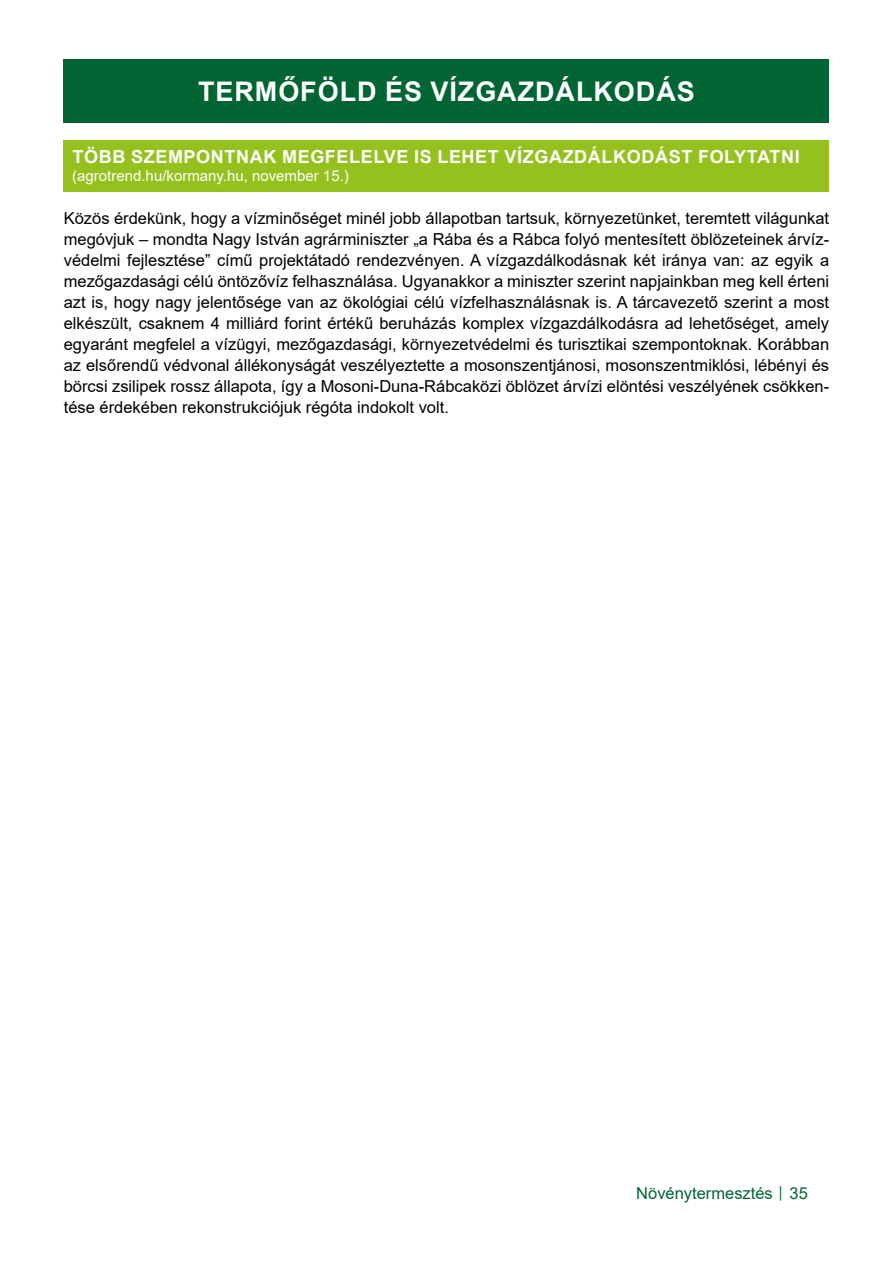
<style>
.page{position:relative;width:893px;height:1263px;background:#fff}
.page>*{position:absolute;margin:0;border:0;box-sizing:border-box;transform-origin:0 0}
.t1{font:700 27px "Arial";letter-spacing:.035em;color:#fff}
.t2{font:700 18px "Arial";letter-spacing:.035em;color:#fff}
.t3{font:16.5px/21px "Arial";color:#000;text-align:justify}
.t4{font:16.5px "Arial";color:#006533}
.t5{font:15px "Arial";color:#fff}
.s1{font-size:12px}
</style>
<div class="page">
<div style="left:64px;top:60px;width:765px;height:63px;background:#006533"></div>
<div style="left:64px;top:140px;width:765px;height:51px;background:#95c11f"></div>
<h1 class="t1" style="left:198px;top:73px;width:498px">TERMŐFÖLD ÉS VÍZGAZDÁLKODÁS</h1>
<p class="t2" style="left:73px;top:144px;width:729px">TÖBB SZEMPONTNAK MEGFELELVE IS LEHET VÍZGAZDÁLKODÁST FOLYTATNI</p>
<p class="t5" style="left:72px;top:166px;width:278px">(agrotrend.hu/kormany.hu, november 15.)</p>
<p class="t3" style="left:64px;top:208px;width:767px">Közös érdekünk, hogy a vízminőséget minél jobb állapotban tartsuk, környezetünket, teremtett világunkat megóvjuk – mondta Nagy István agrárminiszter „a Rába és a Rábca folyó mentesített öblözeteinek árvíz&shy;védelmi fejlesztése” című projektátadó rendezvényen. A vízgazdálkodásnak két iránya van: az egyik a mezőgazdasági célú öntözővíz felhasználása. Ugyanakkor a miniszter szerint napjainkban meg kell érteni azt is, hogy nagy jelentősége van az ökológiai célú vízfelhasználásnak is. A tárcavezető szerint a most elkészült, csaknem 4 milliárd forint értékű beruházás komplex vízgazdálkodásra ad lehetőséget, amely egyaránt megfelel a vízügyi, mezőgazdasági, környezetvédelmi és turisztikai szempontoknak. Korábban az elsőrendű védvonal állékonyságát veszélyeztette a mosonszentjánosi, mosonszentmiklósi, lébényi és börcsi zsilipek rossz állapota, így a Mosoni-Duna-Rábcaközi öblözet árvízi elöntési veszélyének csökken&shy;tése érdekében rekonstrukciójuk régóta indokolt volt.</p>
<p class="t4" style="left:636px;top:1182px;width:173px">Növénytermesztés <span class="s1">│</span> 35</p>
</div>
